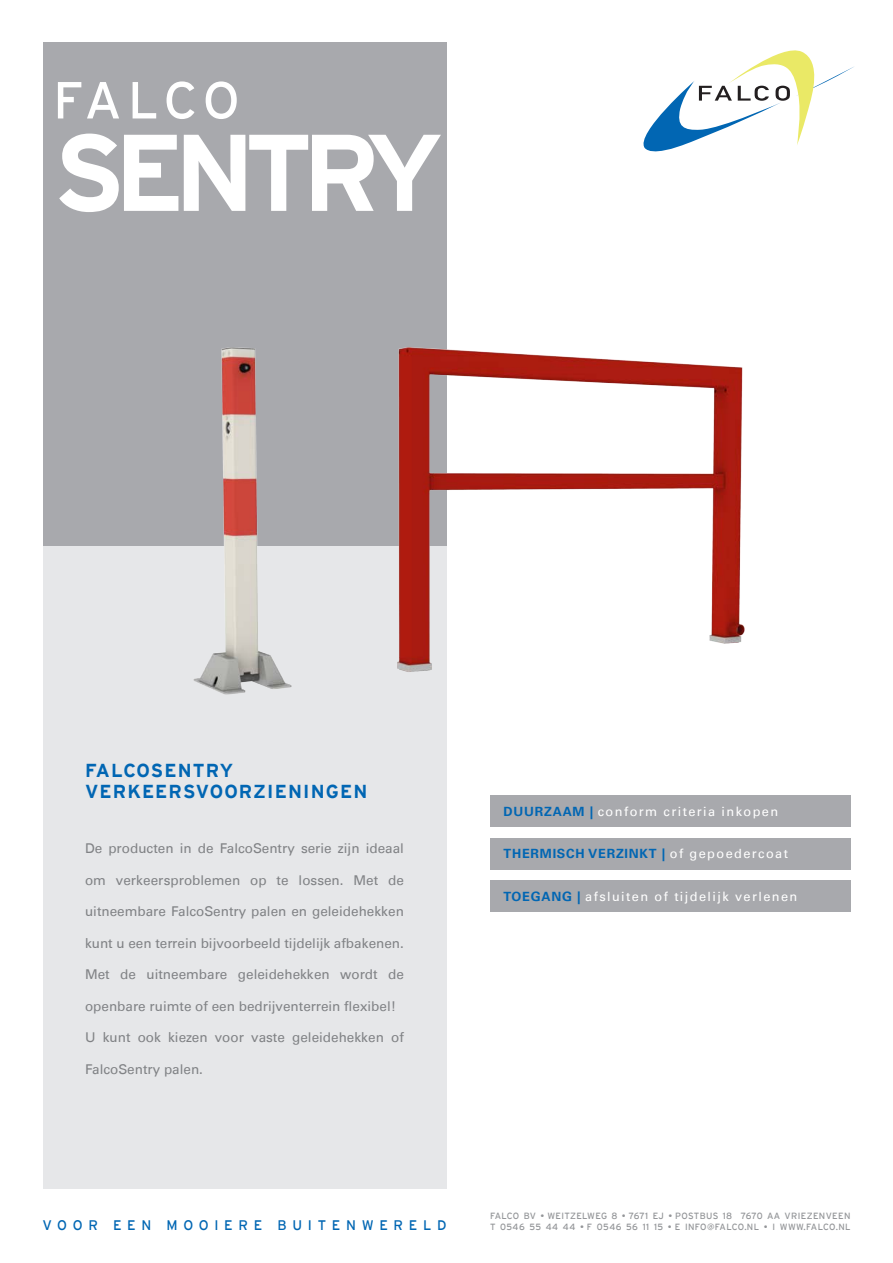
<style>
.page{position:relative;width:893px;height:1263px;background:#fff}
.page>*{position:absolute;margin:0;border:0;box-sizing:border-box;transform-origin:0 0}
.t1{font:700 108.75px "Interstate";letter-spacing:-.1em;color:#fff}
.t2{font:52.05px "Interstate";letter-spacing:.095em;color:#fff}
.t3{font:700 18.75px "Interstate";letter-spacing:.06em;color:#0166b3}
.t4{font:13.8px "Interstate";letter-spacing:.41em;color:#0166b3}
.t5{font:13.5px "Univers LT";color:#808285}
.t6{font:12.75px "Univers LT";letter-spacing:.11em;color:#fff}
.t7{font:700 12.75px "Univers LT";letter-spacing:.06em;color:#0166b3}
.t8{font:9px/10.8px "Interstate";letter-spacing:.04em;color:#939598}
.s1{font-weight:700;color:#0166b3}
.s2{font-weight:400;color:#fff}
</style>
<div class="page">
<div style="left:43px;top:546px;width:403px;height:643px;background:#e6e7e9"></div>
<div style="left:43px;top:43px;width:403px;height:503px;background:#a8a9ad"></div>
<svg style="left:643px;top:50px;width:211px;height:102px"></svg>
<div style="left:490px;top:795px;width:360px;height:32px;background:#a8a9ad"></div>
<div style="left:490px;top:838px;width:360px;height:32px;background:#a8a9ad"></div>
<div style="left:490px;top:880px;width:360px;height:32px;background:#a8a9ad"></div>
<img style="left:193px;top:310px;width:552px;height:432px">
<p class="t2" style="left:53px;top:71px;width:188px">FALCO</p>
<p class="t1" style="left:53px;top:112px;width:392px">SENTRY</p>
<p class="t3" style="left:85px;top:760px;width:150px">FALCOSENTRY</p>
<p class="t3" style="left:85px;top:781px;width:284px">VERKEERSVOORZIENINGEN</p>
<p class="t5" style="left:85px;top:840px;width:320px">De producten in de FalcoSentry serie zijn ideaal</p>
<p class="t5" style="left:85px;top:872px;width:320px">om verkeersproblemen op te lossen. Met de</p>
<p class="t5" style="left:85px;top:903px;width:320px">uitneembare FalcoSentry palen en geleidehekken</p>
<p class="t5" style="left:85px;top:935px;width:320px">kunt u een terrein bijvoorbeeld tijdelijk afbakenen.</p>
<p class="t5" style="left:85px;top:966px;width:320px">Met de uitneembare geleidehekken wordt de</p>
<p class="t5" style="left:85px;top:998px;width:312px">openbare ruimte of een bedrijventerrein flexibel!</p>
<p class="t5" style="left:85px;top:1029px;width:320px">U kunt ook kiezen voor vaste geleidehekken of</p>
<p class="t5" style="left:85px;top:1061px;width:120px">FalcoSentry palen.</p>
<p class="t6" style="left:503px;top:804px;width:276px"><span class="s1">DUURZAAM |</span> conform criteria inkopen</p>
<p class="t7" style="left:503px;top:846px;width:286px">THERMISCH VERZINKT | <span class="s2">of gepoedercoat</span></p>
<p class="t6" style="left:503px;top:889px;width:295px"><span class="s1">TOEGANG |</span> afsluiten of tijdelijk verlenen</p>
<p class="t4" style="left:43px;top:1217px;width:405px">VOOR EEN MOOIERE BUITENWERELD</p>
<p class="t8" style="left:490px;top:1210px;width:362px">FALCO BV • WEITZELWEG 8 • 7671 EJ • POSTBUS 18 7670 AA VRIEZENVEEN<br>T 0546 55 44 44 • F 0546 56 11 15 • E INFO@FALCO.NL • I WWW.FALCO.NL</p>
</div>
